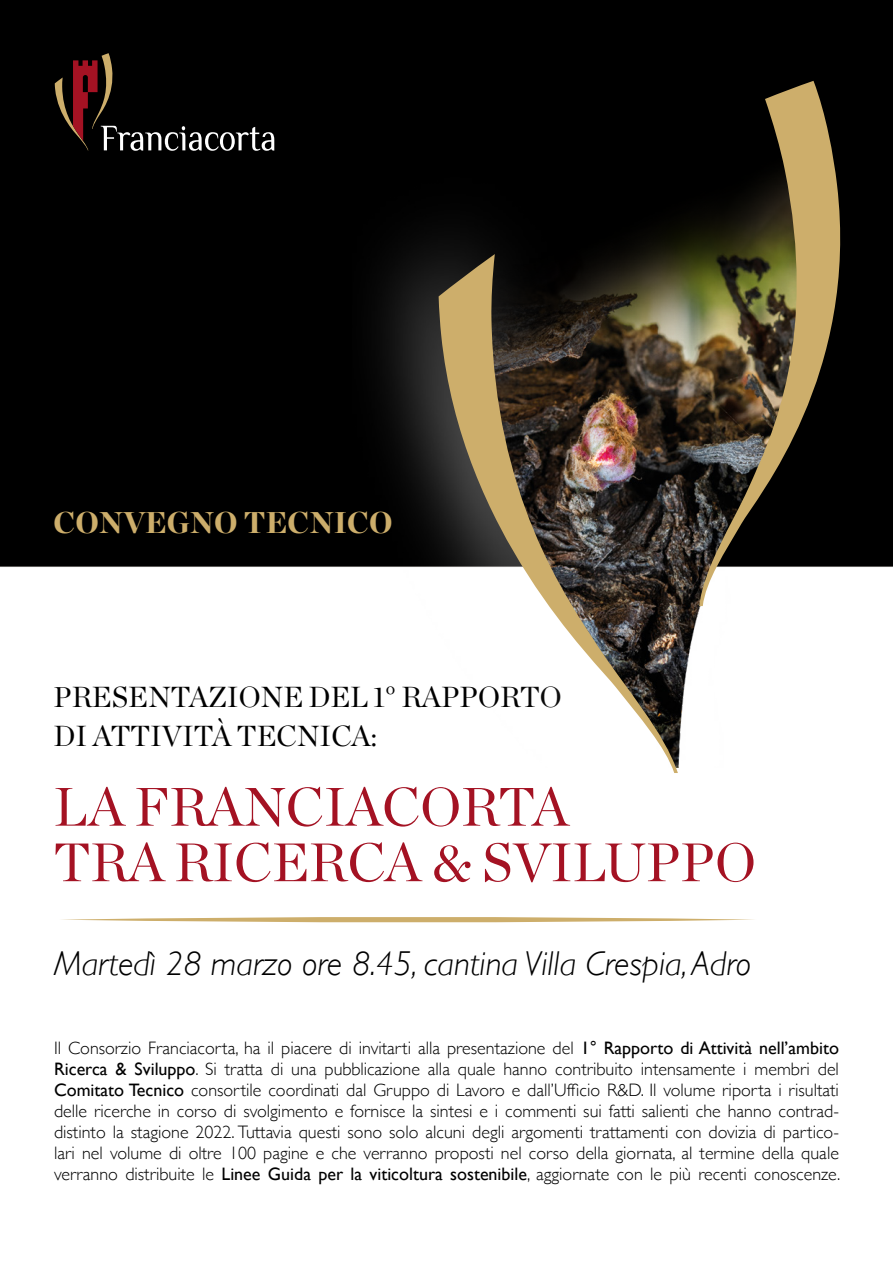
<style>
.page{position:relative;width:893px;height:1263px;background:#fff}
.page>*{position:absolute;margin:0;border:0;box-sizing:border-box;transform-origin:0 0}
.t1{font:54px/55.5px "Chronicle Display";color:#a41223}
.t2{font:italic 300 34.5px "Gill Sans";color:#000}
.t3{font:900 30px "Chronicle Display";color:#cdae6b}
.t4{font:28.95px/39px "Chronicle Display";color:#000}
.t5{font:300 18px/21px "Gill Sans";color:#000;text-align:justify}
.s1{font-size:28.5px}
.s2{font-weight:400}
</style>
<div class="page">
<div style="left:0;top:0;width:893px;height:567px;background:#000"></div>
<svg style="left:62px;top:917px;width:692px;height:6px"></svg>
<img style="left:353px;top:77px;width:517px;height:490px">
<svg style="left:55px;top:53px;width:219px;height:98px;background:#1c1412"></svg>
<svg style="left:439px;top:81px;width:420px;height:692px"></svg>
<h3 class="t3" style="left:54px;top:498px;width:340px">CONVEGNO TECNICO</h3>
<h3 class="t4" style="left:54px;top:675px;width:510px"><span class="s1">P</span>RESENTAZIONE DEL 1° RAPPORTO<br>DI ATTIVITÀ TECNICA:</h3>
<h1 class="t1" style="left:54px;top:775px;width:704px">LA FRANCIACORTA<br>TRA RICERCA &amp; SVILUPPO</h1>
<h2 class="t2" style="left:54px;top:944px;width:699px">Martedì 28 marzo ore 8.45, cantina Villa Crespia, Adro</h2>
<p class="t5" style="left:54px;top:1037px;width:788px">Il Consorzio Franciacorta, ha il piacere di invitarti alla presentazione del <span class="s2">1° Rapporto di Attività nell’ambito Ricerca &amp; Sviluppo</span>. Si tratta di una pubblicazione alla quale hanno contribuito intensamente i membri del <span class="s2">Comitato Tecnico</span> consortile coordinati dal Gruppo di Lavoro e dall’Ufficio R&amp;D. Il volume riporta i risultati delle ricerche in corso di svolgimento e fornisce la sintesi e i commenti sui fatti salienti che hanno contrad&shy;distinto la stagione 2022. Tuttavia questi sono solo alcuni degli argomenti trattamenti con dovizia di partico&shy;lari nel volume di oltre 100 pagine e che verranno proposti nel corso della giornata, al termine della quale verranno distribuite le <span class="s2">Linee Guida per la viticoltura sostenibile</span>, aggiornate con le più recenti conoscenze.</p>
</div>
